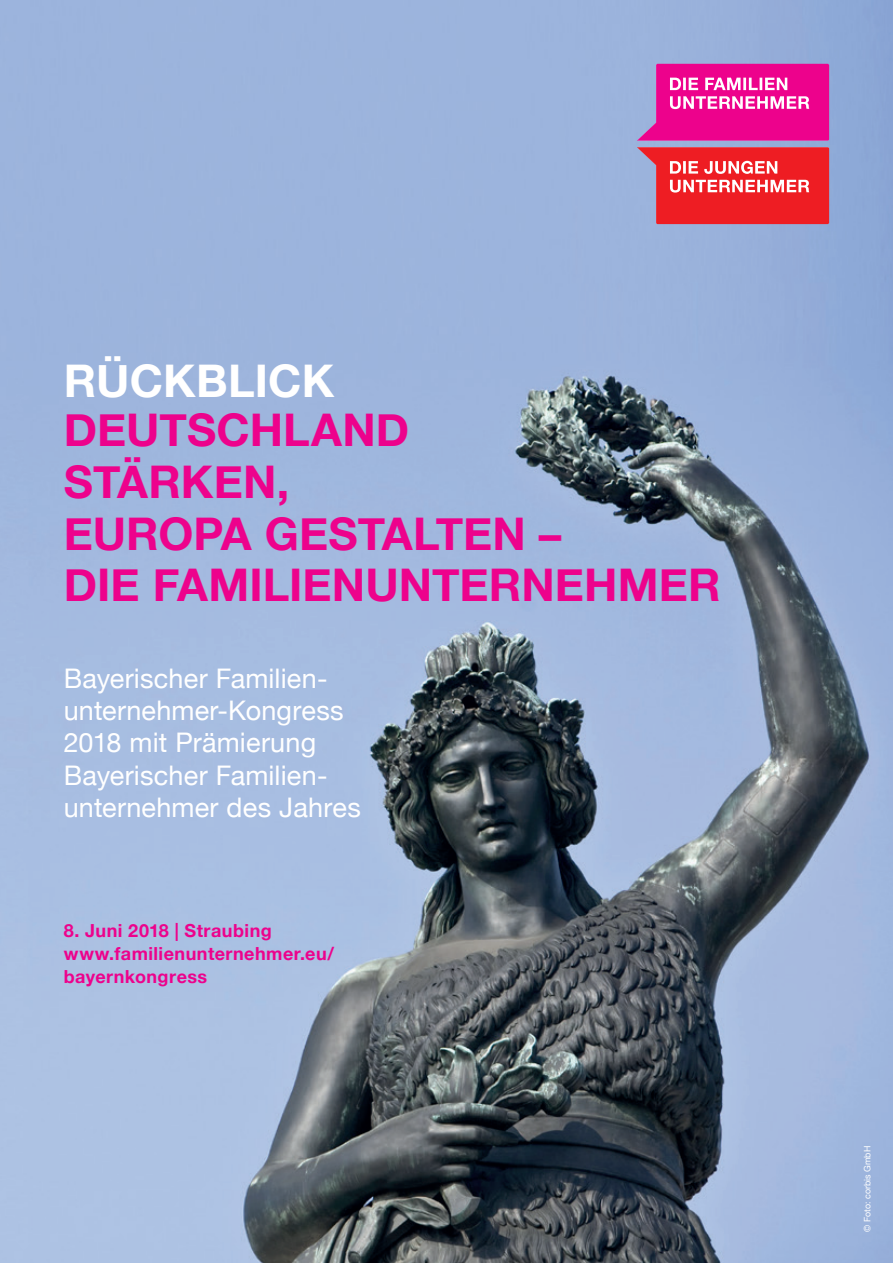
<style>
.page{position:relative;width:893px;height:1263px;background:#fff}
.page>*{position:absolute;margin:0;border:0;box-sizing:border-box;transform-origin:0 0}
.t1{font:700 45px/51.8px "Helvetica Neue";letter-spacing:.005em;color:#ed028c}
.t2{font:700 45px "Helvetica Neue";letter-spacing:.005em;color:#fff}
.t3{font:27px/32.2px "Helvetica Neue";letter-spacing:.005em;color:#fff}
.t4{font:700 18px/23.2px "Helvetica Neue";letter-spacing:.025em;color:#ed028c}
.t5{font:8.85px "Helvetica Neue";color:#fff}
</style>
<div class="page">
<img style="left:0;top:0;width:893px;height:1263px">
<svg style="left:637px;top:147px;width:192px;height:77px"></svg>
<svg style="left:637px;top:64px;width:192px;height:77px"></svg>
<h1 class="t2" style="left:64px;top:345px;width:272px">RÜCKBLICK</h1>
<h1 class="t1" style="left:64px;top:405px;width:658px">DEUTSCHLAND<br>STÄRKEN,<br>EUROPA GESTALTEN –<br>DIE FAMILIENUNTERNEHMER</h1>
<p class="t3" style="left:64px;top:664px;width:299px">Bayerischer Familien&shy;unternehmer-Kongress<br>2018 mit Prämierung<br>Bayerischer Familien&shy;unternehmer des Jahres</p>
<p class="t4" style="left:64px;top:919px;width:272px">8. Juni 2018 | Straubing www.familienunternehmer.eu/ bayernkongress</p>
<p class="t5" style="left:861px;top:1232px;width:87px;rotate:-90deg">© Foto: corbis GmbH</p>
</div>
